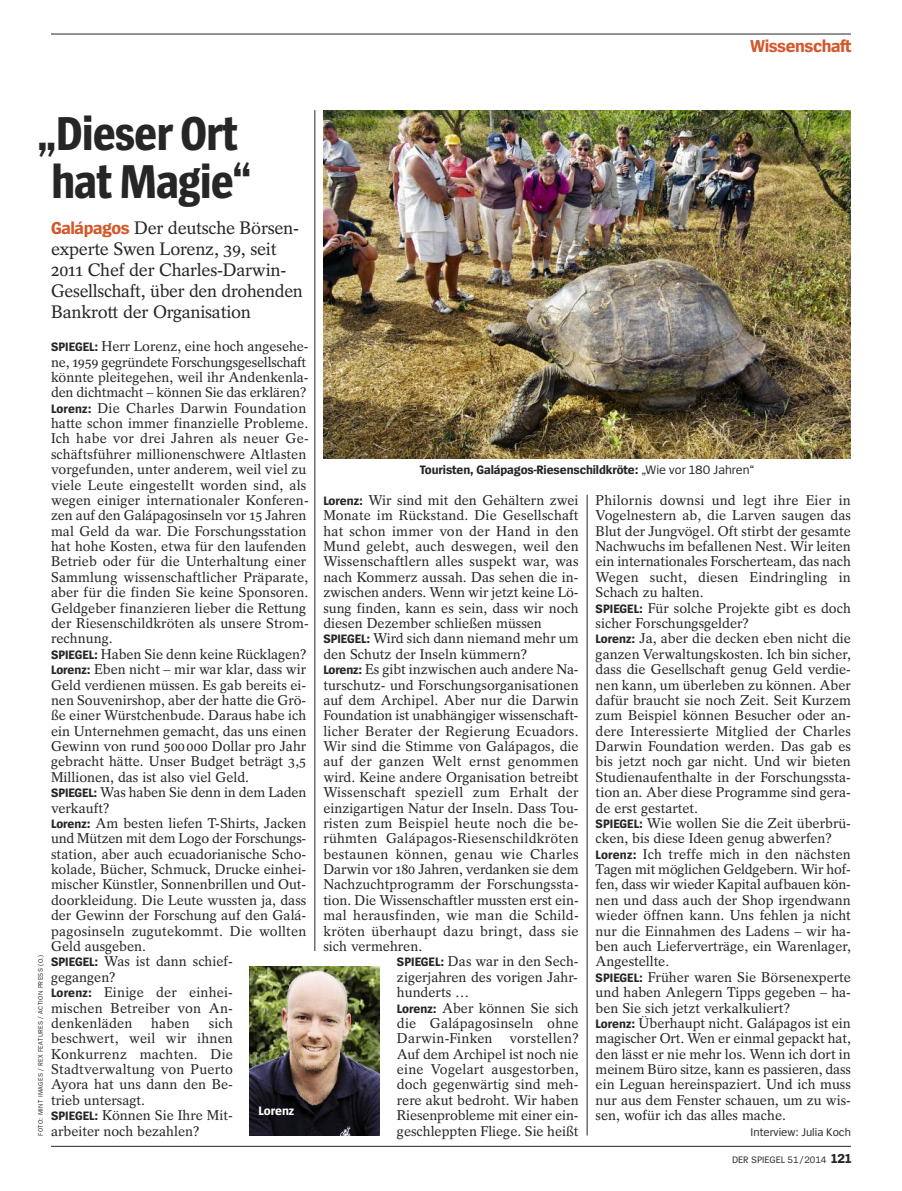
<style>
.page{position:relative;width:902px;height:1191px;background:#fff}
.page>*{position:absolute;margin:0;border:0;box-sizing:border-box;transform-origin:0 0}
.t1{font:700 49.5px/48px "Spiegel Sans Cd";letter-spacing:-.025em;color:#272627}
.t2{font:18px/21px "Spiegel Serif";letter-spacing:-.015em;color:#272627}
.t3{font:700 18px "Spiegel Sans";letter-spacing:-.025em;color:#d3592c}
.t4{font:14.1px/15.3px "Spiegel Serif";color:#272627}
.t5{font:700 12.75px "Spiegel Sans";letter-spacing:-.01em;color:#272627}
.t6{font:700 12.75px "Spiegel Sans";color:#fff}
.t7{font:11.7px "Spiegel Sans";color:#272627}
.t8{font:9.75px "Spiegel Sans";letter-spacing:-.005em;color:#272627}
.t9{font:6.75px "Spiegel Sans";letter-spacing:.05em;color:#272627}
.s1{font-family:"Spiegel Sans";font-weight:700;color:#d3592c}
.s2{font-family:"Spiegel Sans";font-weight:700;font-size:12.75px}
.s3{font-weight:400}
.s4{font-weight:700;font-size:13.5px}
</style>
<div class="page">
<hr style="left:51px;top:34px;width:799px;height:1px;background:#272627">
<hr style="left:51px;top:1146px;width:799px;height:1px;background:#272627">
<hr style="left:314px;top:110px;width:1px;height:841px;background:#272627">
<hr style="left:587px;top:494px;width:1px;height:641px;background:#272627">
<img style="left:323px;top:110px;width:527px;height:349px">
<img style="left:250px;top:966px;width:130px;height:169px">
<p class="t3" style="left:750px;top:39px;width:103px">Wissenschaft</p>
<h1 class="t1" style="left:37px;top:113px;width:216px">„Dieser Ort hat Magie“</h1>
<p class="t2" style="left:51px;top:219px;width:253px"><span class="s1">Galápagos</span> Der deutsche Börsen&shy;experte Swen Lorenz, 39, seit<br>2011 Chef der Charles-Darwin-<br>Gesellschaft, über den drohenden<br>Bankrott der Organisation</p>
<p class="t4" style="left:51px;top:340px;width:259px"><span class="s2">SPIEGEL:</span> Herr Lorenz, eine hoch angesehe&shy;ne, 1959 gegründete Forschungsgesellschaft könnte pleitegehen, weil ihr Andenkenla&shy;den dichtmacht – können Sie das erklären?<br><span class="s2">Lorenz:</span> Die Charles Darwin Foundation hatte schon immer finanzielle Probleme.<br>Ich habe vor drei Jahren als neuer Ge&shy;schäftsführer millionenschwere Altlasten vorgefunden, unter anderem, weil viel zu viele Leute eingestellt worden sind, als wegen einiger internationaler Konferen&shy;zen auf den Galápagosinseln vor 15 Jahren mal Geld da war. Die Forschungsstation hat hohe Kosten, etwa für den laufenden Betrieb oder für die Unterhaltung einer Sammlung wissenschaftlicher Präparate, aber für die finden Sie keine Sponsoren.<br>Geldgeber finanzieren lieber die Rettung der Riesenschildkröten als unsere Strom&shy;rechnung.<br><span class="s2">SPIEGEL:</span> Haben Sie denn keine Rücklagen?<br><span class="s2">Lorenz:</span> Eben nicht – mir war klar, dass wir Geld verdienen müssen. Es gab bereits ei&shy;nen Souvenirshop, aber der hatte die Grö&shy;ße einer Würstchenbude. Daraus habe ich ein Unternehmen gemacht, das uns einen Gewinn von rund 500000 Dollar pro Jahr gebracht hätte. Unser Budget beträgt 3,5<br>Millionen, das ist also viel Geld.<br><span class="s2">SPIEGEL:</span> Was haben Sie denn in dem Laden verkauft?<br><span class="s2">Lorenz:</span> Am besten liefen T-Shirts, Jacken und Mützen mit dem Logo der Forschungs&shy;station, aber auch ecuadorianische Scho&shy;kolade, Bücher, Schmuck, Drucke einhei&shy;mischer Künstler, Sonnenbrillen und Out&shy;doorkleidung. Die Leute wussten ja, dass der Gewinn der Forschung auf den Galá&shy;pagosinseln zugutekommt. Die wollten Geld ausgeben.<br><span class="s2">SPIEGEL:</span> Was ist dann schief-<br>gegangen?<br><span class="s2">Lorenz:</span> Einige der einhei-<br>mischen Betreiber von An&shy;denkenläden</p>
<p class="t9" style="left:38px;top:1135px;width:182px;rotate:-90deg">FOTO: MINT IMAGES / REX FEATURES / ACTION PRESS (O.)</p>
<p class="t4" style="left:51px;top:1016px;width:183px;text-indent:158px">sich beschwert, weil wir ihnen<br>Konkurrenz machten. Die<br>Stadtverwaltung von Puerto<br>Ayora hat uns dann den Be&shy;trieb untersagt.<br><span class="s2">SPIEGEL:</span> Können Sie Ihre Mit&shy;arbeiter noch bezahlen?</p>
<p class="t4" style="left:151px;top:1017px;width:40px">haben</p>
<p class="t6" style="left:258px;top:1105px;width:37px">Lorenz</p>
<p class="t5" style="left:420px;top:465px;width:336px">Touristen, Galápagos-Riesenschildkröte: <span class="s3">„Wie vor 180 Jahren“</span></p>
<p class="t4" style="left:323px;top:494px;width:257px"><span class="s2">Lorenz:</span> Wir sind mit den Gehältern zwei</p>
<p class="t4" style="left:323px;top:509px;width:257px">Monate im Rückstand. Die Gesellschaft</p>
<p class="t4" style="left:323px;top:525px;width:257px">hat schon immer von der Hand in den</p>
<p class="t4" style="left:323px;top:540px;width:257px">Mund gelebt, auch deswegen, weil den</p>
<p class="t4" style="left:323px;top:555px;width:257px">Wissenschaftlern alles suspekt war, was</p>
<p class="t4" style="left:323px;top:571px;width:257px">nach Kommerz aussah. Das sehen die in-</p>
<p class="t4" style="left:323px;top:586px;width:257px">zwischen anders. Wenn wir jetzt keine Lö-</p>
<p class="t4" style="left:323px;top:601px;width:257px">sung finden, kann es sein, dass wir noch</p>
<p class="t4" style="left:323px;top:617px;width:220px">diesen Dezember schließen müssen</p>
<p class="t4" style="left:323px;top:632px;width:257px"><span class="s2">SPIEGEL:</span> Wird sich dann niemand mehr um</p>
<p class="t4" style="left:323px;top:648px;width:205px">den Schutz der Inseln kümmern?</p>
<p class="t4" style="left:323px;top:663px;width:257px"><span class="s2">Lorenz:</span> Es gibt inzwischen auch andere Na-</p>
<p class="t4" style="left:323px;top:678px;width:257px">turschutz- und Forschungsorganisationen</p>
<p class="t4" style="left:323px;top:694px;width:257px">auf dem Archipel. Aber nur die Darwin</p>
<p class="t4" style="left:323px;top:709px;width:257px">Foundation ist unabhängiger wissenschaft-</p>
<p class="t4" style="left:323px;top:724px;width:257px">licher Berater der Regierung Ecuadors.</p>
<p class="t4" style="left:323px;top:740px;width:257px">Wir sind die Stimme von Galápagos, die</p>
<p class="t4" style="left:323px;top:755px;width:257px">auf der ganzen Welt ernst genommen</p>
<p class="t4" style="left:323px;top:771px;width:257px">wird. Keine andere Organisation betreibt</p>
<p class="t4" style="left:323px;top:786px;width:257px">Wissenschaft speziell zum Erhalt der</p>
<p class="t4" style="left:323px;top:801px;width:257px">einzigartigen Natur der Inseln. Dass Tou-</p>
<p class="t4" style="left:323px;top:817px;width:257px">risten zum Beispiel heute noch die be-</p>
<p class="t4" style="left:323px;top:832px;width:257px">rühmten Galápagos-Riesenschildkröten</p>
<p class="t4" style="left:323px;top:847px;width:257px">bestaunen können, genau wie Charles</p>
<p class="t4" style="left:323px;top:863px;width:257px">Darwin vor 180 Jahren, verdanken sie dem</p>
<p class="t4" style="left:323px;top:878px;width:257px">Nachzuchtprogramm der Forschungssta-</p>
<p class="t4" style="left:323px;top:894px;width:257px">tion. Die Wissenschaftler mussten erst ein-</p>
<p class="t4" style="left:323px;top:909px;width:257px">mal herausfinden, wie man die Schild-</p>
<p class="t4" style="left:323px;top:924px;width:257px">kröten überhaupt dazu bringt, dass sie</p>
<p class="t4" style="left:323px;top:940px;width:100px">sich vermehren.</p>
<p class="t4" style="left:397px;top:955px;width:183px"><span class="s2">SPIEGEL:</span> Das war in den Sech-</p>
<p class="t4" style="left:397px;top:970px;width:182px">zigerjahren des vorigen Jahr-</p>
<p class="t4" style="left:397px;top:986px;width:74px">hunderts …</p>
<p class="t4" style="left:397px;top:1001px;width:183px"><span class="s2">Lorenz:</span> Aber können Sie sich</p>
<p class="t4" style="left:397px;top:1017px;width:183px">die Galápagosinseln ohne</p>
<p class="t4" style="left:397px;top:1032px;width:183px">Darwin-Finken vorstellen?</p>
<p class="t4" style="left:397px;top:1047px;width:183px">Auf dem Archipel ist noch nie</p>
<p class="t4" style="left:397px;top:1063px;width:183px">eine Vogelart ausgestorben,</p>
<p class="t4" style="left:397px;top:1078px;width:183px">doch gegenwärtig sind meh-</p>
<p class="t4" style="left:397px;top:1093px;width:183px">rere akut bedroht. Wir haben</p>
<p class="t4" style="left:397px;top:1109px;width:183px">Riesenprobleme mit einer ein-</p>
<p class="t4" style="left:397px;top:1124px;width:183px">geschleppten Fliege. Sie heißt</p>
<p class="t4" style="left:595px;top:494px;width:257px">Philornis downsi und legt ihre Eier in Vogelnestern ab, die Larven saugen das Blut der Jungvögel. Oft stirbt der gesamte Nachwuchs im befallenen Nest. Wir leiten ein internationales Forscherteam, das nach Wegen sucht, diesen Eindringling in Schach zu halten.<br><span class="s2">SPIEGEL:</span> Für solche Projekte gibt es doch sicher Forschungsgelder?<br><span class="s2">Lorenz:</span> Ja, aber die decken eben nicht die ganzen Verwaltungskosten. Ich bin sicher, dass die Gesellschaft genug Geld verdie&shy;nen kann, um überleben zu können. Aber dafür braucht sie noch Zeit. Seit Kurzem zum Beispiel können Besucher oder an&shy;dere Interessierte Mitglied der Charles Darwin Foundation werden. Das gab es bis jetzt noch gar nicht. Und wir bieten Studienaufenthalte in der Forschungssta&shy;tion an. Aber diese Programme sind gera&shy;de erst gestartet.<br><span class="s2">SPIEGEL:</span> Wie wollen Sie die Zeit überbrü&shy;cken, bis diese Ideen genug abwerfen?<br><span class="s2">Lorenz:</span> Ich treffe mich in den nächsten Tagen mit möglichen Geldgebern. Wir hof&shy;fen, dass wir wieder Kapital aufbauen kön&shy;nen und dass auch der Shop irgendwann wieder öffnen kann. Uns fehlen ja nicht nur die Einnahmen des Ladens – wir ha&shy;ben auch Lieferverträge, ein Warenlager, Angestellte.<br><span class="s2">SPIEGEL:</span> Früher waren Sie Börsenexperte und haben Anlegern Tipps gegeben – ha&shy;ben Sie sich jetzt verkalkuliert?<br><span class="s2">Lorenz:</span> Überhaupt nicht. Galápagos ist ein magischer Ort. Wen er einmal gepackt hat, den lässt er nie mehr los. Wenn ich dort in meinem Büro sitze, kann es passieren, dass ein Leguan hereinspaziert. Und ich muss nur aus dem Fenster schauen, um zu wis&shy;sen, wofür ich das alles mache.</p>
<p class="t7" style="left:750px;top:1127px;width:102px">Interview: Julia Koch</p>
<p class="t8" style="left:732px;top:1156px;width:121px">DER SPIEGEL 51/2014 <span class="s4">121</span></p>
</div>
